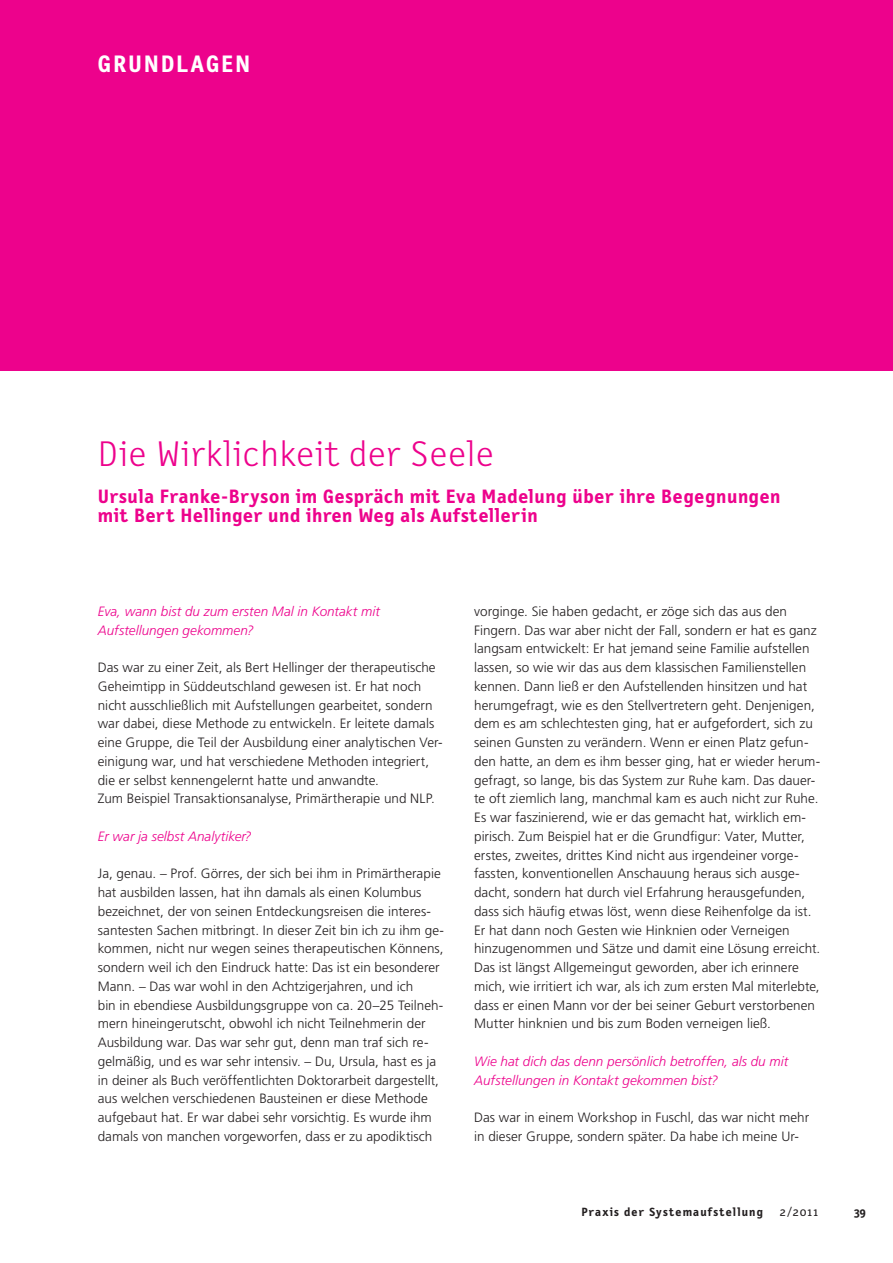
<style>
.page{position:relative;width:893px;height:1263px;background:#fff}
.page>*{position:absolute;margin:0;border:0;box-sizing:border-box;transform-origin:0 0}
.t1{font:300 36px "Letter Gothic Text";letter-spacing:.03em;color:#ed028c;scale:1.05 1}
.t2{font:700 24px "Letter Gothic Text";color:#fff;scale:1.05 1}
.t3{font:700 19.5px/18.8px "Letter Gothic Text";letter-spacing:.03em;color:#ed028c;scale:1.05 1}
.t4{font:300 13.5px/18.8px "Frutiger";letter-spacing:.005em;color:#231f20}
.t5{font:italic 300 13.5px/18.8px "Frutiger";color:#ed028c}
.t6{font:700 12px "Letter Gothic Text";letter-spacing:.09em;color:#231f20;scale:1.05 1}
.t7{font:12px "Letter Gothic Text";color:#231f20;scale:1.05 1}
</style>
<div class="page">
<div style="left:0;top:0;width:893px;height:371px;background:#ed028c"></div>
<h2 class="t2" style="left:98px;top:50px;width:103px">Grundlage</h2>
<h2 class="t2" style="left:235px;top:50px;width:16px">n</h2>
<h1 class="t1" style="left:98px;top:434px;width:378px">Die Wirklichkeit der Seele</h1>
<h3 class="t3" style="left:98px;top:487px;width:652px">Ursula Franke-Bryson im Gespräch mit Eva Madelung über ihre Begegnungen mit Bert Hellinger und ihren Weg als Aufstellerin</h3>
<p class="t5" style="left:98px;top:602px;width:284px">Eva, wann bist du zum ersten Mal in Kontakt mit<br>Aufstellungen gekommen?</p>
<p class="t4" style="left:98px;top:658px;width:346px">Das war zu einer Zeit, als Bert Hellinger der therapeutische Geheimtipp in Süddeutschland gewesen ist. Er hat noch nicht ausschließlich mit Aufstellungen gearbeitet, sondern war dabei, diese Methode zu entwickeln. Er leitete damals eine Gruppe, die Teil der Ausbildung einer analytischen Ver&shy;einigung war, und hat verschiedene Methoden integriert, die er selbst kennengelernt hatte und anwandte.<br>Zum Beispiel Transaktionsanalyse, Primärtherapie und NLP.</p>
<p class="t5" style="left:98px;top:827px;width:155px">Er war ja selbst Analytiker?</p>
<p class="t4" style="left:98px;top:864px;width:348px">Ja, genau. – Prof. Görres, der sich bei ihm in Primärtherapie hat ausbilden lassen, hat ihn damals als einen Kolumbus bezeichnet, der von seinen Entdeckungsreisen die interes&shy;santesten Sachen mitbringt. In dieser Zeit bin ich zu ihm ge&shy;kommen, nicht nur wegen seines therapeutischen Könnens, sondern weil ich den Eindruck hatte: Das ist ein besonderer Mann. – Das war wohl in den Achtzigerjahren, und ich<br>bin in ebendiese Ausbildungsgruppe von ca. 20–25 Teilneh&shy;mern hineingerutscht, obwohl ich nicht Teilnehmerin der Ausbildung war. Das war sehr gut, denn man traf sich re&shy;gelmäßig, und es war sehr intensiv. – Du, Ursula, hast es ja in deiner als Buch veröffentlichten Doktorarbeit dargestellt, aus welchen verschiedenen Bausteinen er diese Methode aufgebaut hat. Er war dabei sehr vorsichtig. Es wurde ihm damals von manchen vorgeworfen, dass er zu apodiktisch</p>
<p class="t4" style="left:474px;top:602px;width:348px">vorginge. Sie haben gedacht, er zöge sich das aus den Fingern. Das war aber nicht der Fall, sondern er hat es ganz langsam entwickelt: Er hat jemand seine Familie aufstellen lassen, so wie wir das aus dem klassischen Familienstellen kennen. Dann ließ er den Aufstellenden hinsitzen und hat herumgefragt, wie es den Stellvertretern geht. Denjenigen, dem es am schlechtesten ging, hat er aufgefordert, sich zu seinen Gunsten zu verändern. Wenn er einen Platz gefun&shy;den hatte, an dem es ihm besser ging, hat er wieder herum&shy;gefragt, so lange, bis das System zur Ruhe kam. Das dauer&shy;te oft ziemlich lang, manchmal kam es auch nicht zur Ruhe.<br>Es war faszinierend, wie er das gemacht hat, wirklich em&shy;pirisch. Zum Beispiel hat er die Grundfigur: Vater, Mutter, erstes, zweites, drittes Kind nicht aus irgendeiner vorge&shy;fassten, konventionellen Anschauung heraus sich ausge&shy;dacht, sondern hat durch viel Erfahrung herausgefunden, dass sich häufig etwas löst, wenn diese Reihenfolge da ist.<br>Er hat dann noch Gesten wie Hinknien oder Verneigen hinzugenommen und Sätze und damit eine Lösung erreicht.<br>Das ist längst Allgemeingut geworden, aber ich erinnere mich, wie irritiert ich war, als ich zum ersten Mal miterlebte, dass er einen Mann vor der bei seiner Geburt verstorbenen Mutter hinknien und bis zum Boden verneigen ließ.</p>
<p class="t5" style="left:474px;top:1052px;width:316px">Wie hat dich das denn persönlich betroffen, als du mit<br>Aufstellungen in Kontakt gekommen bist?</p>
<p class="t4" style="left:474px;top:1108px;width:337px">Das war in einem Workshop in Fuschl, das war nicht mehr in dieser Gruppe, sondern später. Da habe ich meine Ur-</p>
<p class="t6" style="left:581px;top:1205px;width:175px">Praxis der Systemaufstellung</p>
<p class="t7" style="left:780px;top:1205px;width:38px">2/2011</p>
<p class="t6" style="left:854px;top:1205px;width:13px">39</p>
</div>
